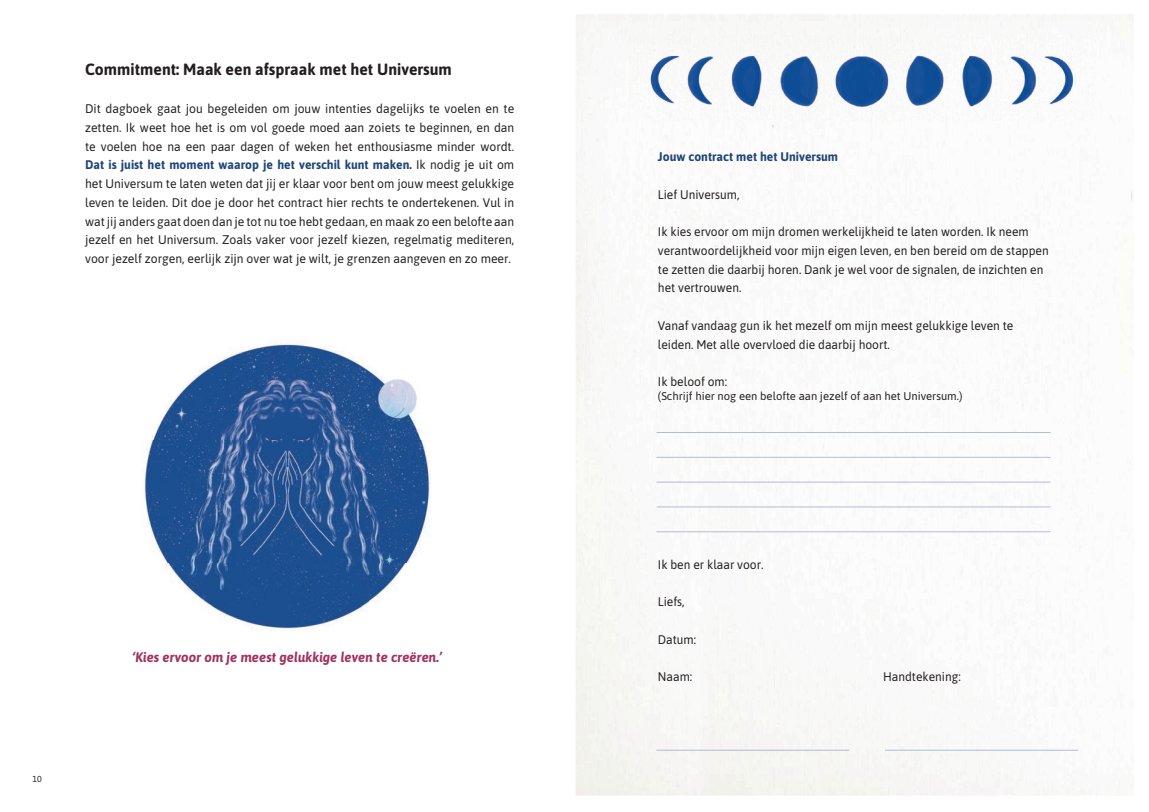
<style>
.page{position:relative;width:1149px;height:812px;background:#fff}
.page>*{position:absolute;margin:0;border:0;box-sizing:border-box;transform-origin:0 0}
.t1{font:700 16.25px "Asap";color:#231f20}
.t2{font:italic 700 13.75px "Asap";color:#a13162}
.t3{font:12.5px/18.8px "Asap";color:#231f20;text-align:justify}
.t4{font:12.5px/18.8px "Asap";color:#231f20;scale:.96 1}
.t5{font:700 12.5px "Asap";color:#1f4677}
.t6{font:11.25px "Asap";color:#231f20}
.t7{font:8.75px "Asap";color:#231f20}
.s1{font-weight:700;color:#1f4677}
</style>
<div class="page">
<img style="left:144px;top:342px;width:287px;height:288px">
<hr style="left:656px;top:432px;width:394px;height:1px;background:#b3bcd3">
<hr style="left:656px;top:457px;width:394px;height:1px;background:#b3bcd3">
<hr style="left:656px;top:481px;width:394px;height:1px;background:#b3bcd3">
<hr style="left:656px;top:506px;width:394px;height:1px;background:#b3bcd3">
<hr style="left:656px;top:531px;width:394px;height:1px;background:#b3bcd3">
<hr style="left:656px;top:749px;width:193px;height:1px;background:#b3bcd3">
<hr style="left:884px;top:749px;width:193px;height:1px;background:#b3bcd3">
<img style="left:628px;top:35px;width:466px;height:85px">
<h1 class="t1" style="left:85px;top:58px;width:368px">Commitment: Maak een afspraak met het Universum</h1>
<p class="t3" style="left:85px;top:98px;width:430px">Dit dagboek gaat jou begeleiden om jouw intenties dagelijks te voelen en te zetten. Ik weet hoe het is om vol goede moed aan zoiets te beginnen, en dan te voelen hoe na een paar dagen of weken het enthousiasme minder wordt.<br><span class="s1">Dat is juist het moment waarop je het verschil kunt maken.</span> Ik nodig je uit om het Universum te laten weten dat jij er klaar voor bent om jouw meest gelukkige leven te leiden. Dit doe je door het contract hier rechts te ondertekenen. Vul in wat jij anders gaat doen dan je tot nu toe hebt gedaan, en maak zo een belofte aan jezelf en het Universum. Zoals vaker voor jezelf kiezen, regelmatig mediteren, voor jezelf zorgen, eerlijk zijn over wat je wilt, je grenzen aangeven en zo meer.</p>
<p class="t7" style="left:33px;top:773px;width:11px">10</p>
<p class="t2" style="left:133px;top:648px;width:310px">‘Kies ervoor om je meest gelukkige leven te creëren.’</p>
<p class="t5" style="left:657px;top:148px;width:181px">Jouw contract met het Universum</p>
<p class="t4" style="left:657px;top:184px;width:86px">Lief Universum,</p>
<p class="t4" style="left:657px;top:222px;width:408px">Ik kies ervoor om mijn dromen werkelijkheid te laten worden. Ik neem verantwoordelijkheid voor mijn eigen leven, en ben bereid om de stappen te zetten die daarbij horen. Dank je wel voor de signalen, de inzichten en het vertrouwen.</p>
<p class="t4" style="left:657px;top:315px;width:371px">Vanaf vandaag gun ik het mezelf om mijn meest gelukkige leven te leiden. Met alle overvloed die daarbij hoort.</p>
<p class="t4" style="left:657px;top:372px;width:74px">Ik beloof om:</p>
<p class="t6" style="left:657px;top:388px;width:306px">(Schrijf hier nog een belofte aan jezelf of aan het Universum.)</p>
<p class="t4" style="left:657px;top:554px;width:111px">Ik ben er klaar voor.</p>
<p class="t4" style="left:657px;top:591px;width:29px">Liefs,</p>
<p class="t4" style="left:657px;top:629px;width:41px">Datum:</p>
<p class="t4" style="left:657px;top:666px;width:37px">Naam:</p>
<p class="t4" style="left:882px;top:666px;width:82px">Handtekening:</p>
</div>
